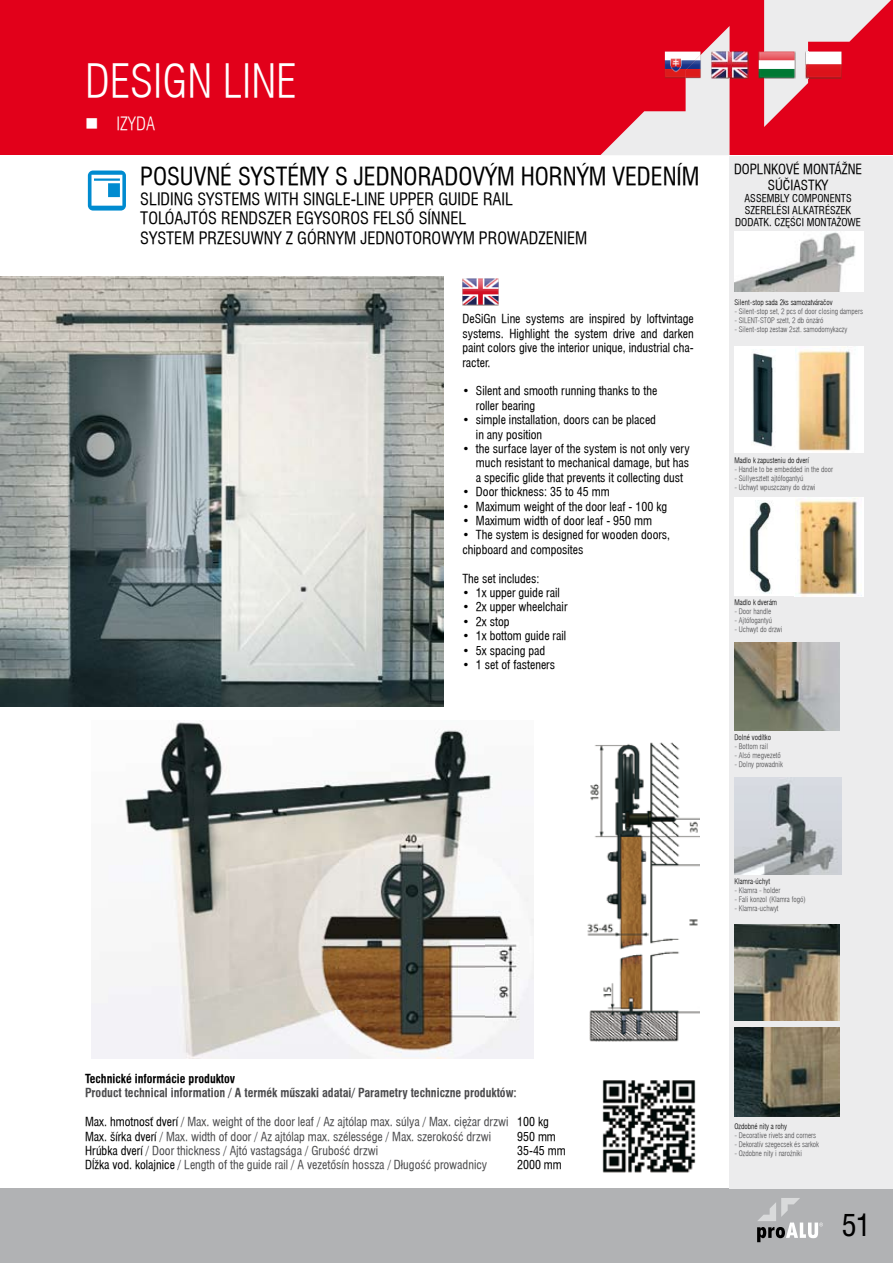
<style>
.page{position:relative;width:893px;height:1263px;background:#fff}
.page>*{position:absolute;margin:0;border:0;box-sizing:border-box;transform-origin:0 0}
.t1{font:45px "Swiss 721 Lt Cn AT";color:#fff}
.t2{font:30px "Switzerland Condensed CE";color:#000}
.t3{font:24px "Swiss 721 Cn AT";color:#000}
.t4{font:18px "Swiss 721 Lt Cn AT";color:#fff}
.t5{font:16.5px/19.5px "Swiss 721 Cn AT";color:#000}
.t6{font:13.5px/16.2px "Swiss 721 Cn AT";color:#000;text-align:center}
.t7{font:12px/14.4px "Swiss 721 Cn AT";color:#000}
.t8{font:12px/14.4px "Swiss 721 Cn AT";color:#4b4b4d}
.t9{font:12px "Swiss 721 Cn AT Bold";color:#4b4b4d}
.t10{font:12px "Swiss 721 Cn AT Bold";color:#000}
.t11{font:10.5px/12px "Swiss 721 Cn AT";color:#000;text-align:center}
.t12{font:7.5px "Swiss 721 Lt Cn AT";color:#4b4b4d}
.t13{font:7.5px "Swiss 721 Lt Cn AT";color:#000}
.s1{color:#000}
</style>
<div class="page">
<div style="left:0;top:0;width:893px;height:155px;background:#e2001a"></div>
<div style="left:0;top:1188px;width:893px;height:75px;background:#b1b2b4"></div>
<svg style="left:757px;top:1198px;width:66px;height:44px"></svg>
<svg style="left:600px;top:26px;width:129px;height:129px"></svg>
<svg style="left:764px;top:0;width:127px;height:127px"></svg>
<img style="left:712px;top:51px;width:36px;height:27px">
<img style="left:806px;top:51px;width:36px;height:27px">
<img style="left:759px;top:51px;width:36px;height:27px">
<img style="left:665px;top:51px;width:36px;height:27px">
<img style="left:686px;top:54px;width:15px;height:24px">
<svg style="left:87px;top:170px;width:39px;height:41px"></svg>
<div style="left:729px;top:156px;width:164px;height:1032px;background:#ececed"></div>
<img style="left:734px;top:231px;width:129px;height:61px">
<div style="left:734px;top:347px;width:57px;height:106px;background:#fff"></div>
<img style="left:752px;top:353px;width:24px;height:94px">
<div style="left:788px;top:347px;width:75px;height:106px;background:#fff"></div>
<img style="left:795px;top:347px;width:56px;height:104px">
<div style="left:734px;top:497px;width:88px;height:99px;background:#fff"></div>
<img style="left:749px;top:500px;width:23px;height:94px">
<div style="left:794px;top:497px;width:69px;height:99px;background:#fff"></div>
<img style="left:795px;top:497px;width:67px;height:99px">
<img style="left:734px;top:642px;width:105px;height:89px">
<img style="left:734px;top:777px;width:108px;height:97px">
<img style="left:734px;top:925px;width:105px;height:95px">
<img style="left:734px;top:1027px;width:105px;height:89px">
<img style="left:0;top:276px;width:444px;height:430px">
<img style="left:91px;top:720px;width:443px;height:339px">
<img style="left:602px;top:1080px;width:94px;height:93px">
<img style="left:587px;top:742px;width:112px;height:300px">
<img style="left:462px;top:278px;width:37px;height:28px">
<h1 class="t1" style="left:85px;top:55px;width:213px">DESIGN LINE</h1>
<h3 class="t4" style="left:85px;top:113px;width:72px">■ IZYDA</h3>
<h3 class="t3" style="left:140px;top:163px;width:561px">POSUVNÉ SYSTÉMY S JEDNORADOVÝM HORNÝM VEDENÍM</h3>
<h3 class="t5" style="left:140px;top:189px;width:448px">SLIDING SYSTEMS WITH SINGLE-LINE UPPER GUIDE RAIL<br>TOLÓAJTÓS RENDSZER EGYSOROS FELSŐ SÍNNEL<br>SYSTEM PRZESUWNY Z GÓRNYM JEDNOTOROWYM PROWADZENIEM</h3>
<p class="t7" style="left:462px;top:312px;width:233px;text-align:justify">DeSiGn Line systems are inspired by loftvintage systems. Highlight the system drive and darken paint colors give the interior unique, industrial cha&shy;racter.</p>
<p class="t7" style="left:476px;top:384px;width:183px;text-indent:-14px">• Silent and smooth running thanks to the roller bearing</p>
<p class="t7" style="left:476px;top:413px;width:182px;text-indent:-14px">• simple installation, doors can be placed in any position</p>
<p class="t7" style="left:476px;top:441px;width:215px;text-align:justify;text-indent:-14px">• the surface layer of the system is not only very much resistant to mechanical damage, but has a specific glide that prevents it collecting dust</p>
<p class="t7" style="left:462px;top:485px;width:149px">• Door thickness: 35 to 45 mm</p>
<p class="t7" style="left:462px;top:499px;width:206px">• Maximum weight of the door leaf - 100 kg</p>
<p class="t7" style="left:462px;top:513px;width:191px">• Maximum width of door leaf - 950 mm</p>
<p class="t7" style="left:462px;top:528px;width:209px">• The system is designed for wooden doors, chipboard and composites</p>
<p class="t7" style="left:462px;top:571px;width:79px">The set includes:</p>
<p class="t7" style="left:462px;top:585px;width:99px">• 1x upper guide rail</p>
<p class="t7" style="left:462px;top:600px;width:107px">• 2x upper wheelchair</p>
<p class="t7" style="left:462px;top:614px;width:49px">• 2x stop</p>
<p class="t7" style="left:462px;top:629px;width:105px">• 1x bottom guide rail</p>
<p class="t7" style="left:462px;top:643px;width:84px">• 5x spacing pad</p>
<p class="t7" style="left:462px;top:657px;width:94px">• 1 set of fasteners</p>
<p class="t6" style="left:734px;top:161px;width:130px">DOPLNKOVÉ MONTÁŽNE<br>SÚČIASTKY</p>
<p class="t11" style="left:735px;top:192px;width:127px">ASSEMBLY COMPONENTS<br>SZERELÉSI ALKATRÉSZEK<br>DODATK. CZĘŚCI MONTAŻOWE</p>
<p class="t13" style="left:734px;top:298px;width:100px">Silent-stop sada 2ks samozatváračov</p>
<p class="t12" style="left:734px;top:307px;width:130px">- Silent-stop set, 2 pcs of door closing dampers</p>
<p class="t12" style="left:734px;top:316px;width:91px">- SILENT-STOP szett, 2 db önzáró</p>
<p class="t12" style="left:734px;top:325px;width:115px">- Silent-stop zestaw 2szt. samodomykaczy</p>
<p class="t13" style="left:734px;top:456px;width:76px">Madlo k zapusteniu do dverí</p>
<p class="t12" style="left:734px;top:465px;width:100px">- Handle to be embedded in the door</p>
<p class="t12" style="left:734px;top:474px;width:71px">- Süllyesztett ajtófogantyú</p>
<p class="t12" style="left:734px;top:483px;width:83px">- Uchwyt wpuszczany do drzwi</p>
<p class="t13" style="left:734px;top:598px;width:44px">Madlo k dverám</p>
<p class="t12" style="left:734px;top:607px;width:38px">- Door handle</p>
<p class="t12" style="left:734px;top:616px;width:39px">- Ajtófogantyú</p>
<p class="t12" style="left:734px;top:625px;width:50px">- Uchwyt do drzwi</p>
<p class="t13" style="left:734px;top:733px;width:38px">Dolné vodítko</p>
<p class="t12" style="left:734px;top:742px;width:35px">- Bottom rail</p>
<p class="t12" style="left:734px;top:751px;width:48px">- Alsó megvezető</p>
<p class="t12" style="left:734px;top:760px;width:50px">- Dolny prowadnik</p>
<p class="t13" style="left:734px;top:877px;width:37px">Klamra-úchyt</p>
<p class="t12" style="left:734px;top:886px;width:47px">- Klamra - holder</p>
<p class="t12" style="left:734px;top:895px;width:73px">- Fali konzol (Klamra fogó)</p>
<p class="t12" style="left:734px;top:904px;width:46px">- Klamra-uchwyt</p>
<p class="t10" style="left:85px;top:1071px;width:152px">Technické informácie produktov</p>
<p class="t9" style="left:85px;top:1086px;width:433px">Product technical information / A termék műszaki adatai/ Parametry techniczne produktów:</p>
<p class="t8" style="left:85px;top:1115px;width:465px"><span class="s1">Max. hmotnosť dverí</span> / Max. weight of the door leaf / Az ajtólap max. súlya / Max. ciężar drzwi <span class="s1">100 kg<br>Max. šírka dverí</span> / Max. width of door / Az ajtólap max. szélessége / Max. szerokość drzwi</p>
<p class="t7" style="left:517px;top:1129px;width:40px">950 mm</p>
<p class="t8" style="left:85px;top:1143px;width:295px"><span class="s1">Hrúbka dverí</span> / Door thickness / Ajtó vastagsága / Grubość drzwi</p>
<p class="t7" style="left:517px;top:1143px;width:50px">35-45 mm</p>
<p class="t8" style="left:85px;top:1158px;width:404px"><span class="s1">Dĺžka vod. kolajnice</span> / Length of the guide rail / A vezetősín hossza / Długość prowadnicy</p>
<p class="t7" style="left:517px;top:1158px;width:46px">2000 mm</p>
<p class="t13" style="left:734px;top:1122px;width:54px">Ozdobné nity a rohy</p>
<p class="t12" style="left:734px;top:1131px;width:83px">- Decorative rivets and corners</p>
<p class="t12" style="left:734px;top:1140px;width:86px">- Dekoratív szegecsek és sarkok</p>
<p class="t12" style="left:734px;top:1149px;width:69px">- Ozdobne nity i narożniki</p>
<h2 class="t2" style="left:842px;top:1207px;width:30px">51</h2>
</div>
